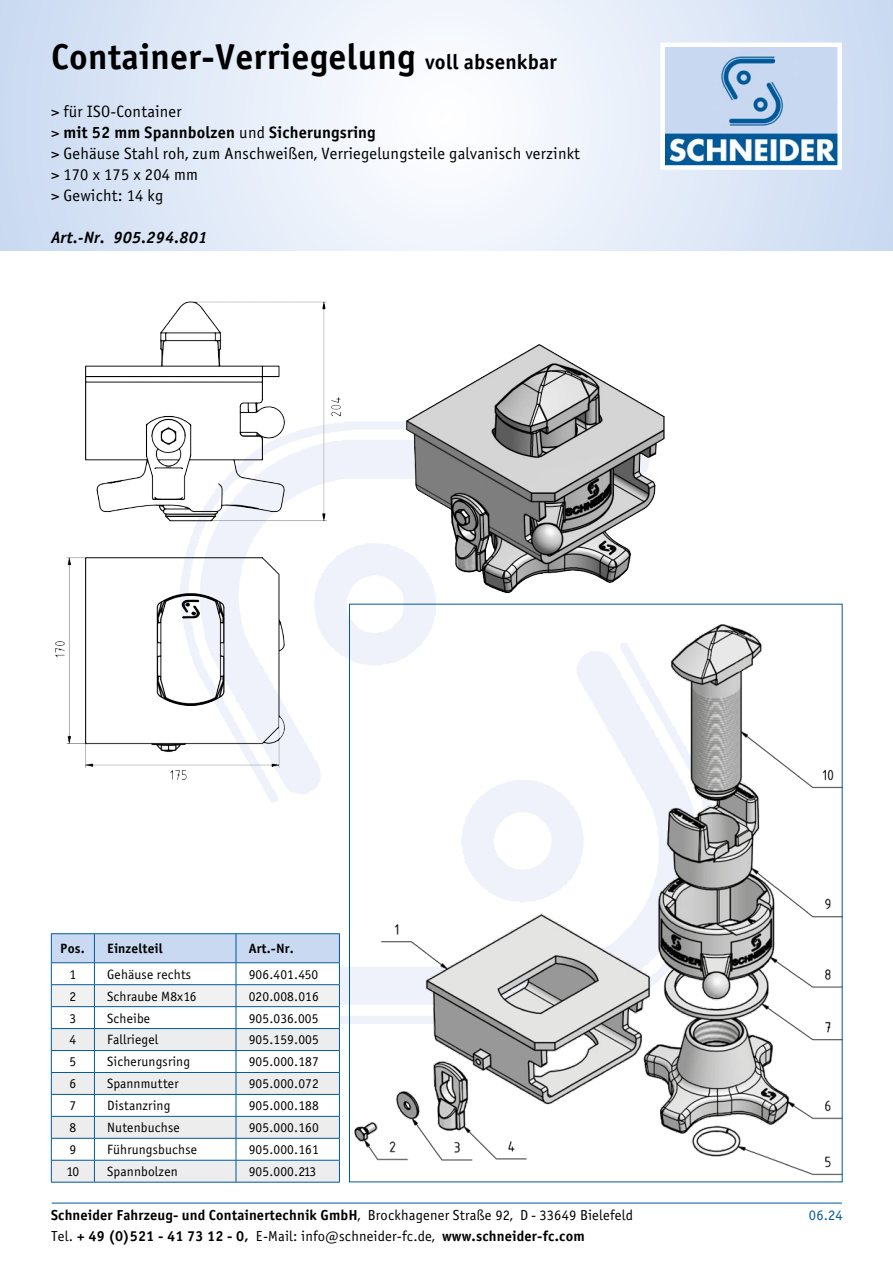
<style>
.page{position:relative;width:893px;height:1263px;background:#fff}
.page>*{position:absolute;margin:0;border:0;box-sizing:border-box;transform-origin:0 0}
.t1{font:36px "Officina Sans Bold ITC";letter-spacing:.01em;color:#000}
.t2{font:16.5px/21px "Officina Sans Book ITC";letter-spacing:.01em;color:#000}
.t3{font:16.5px "Officina Sans Bold ITC";letter-spacing:.01em;color:#000}
.t4{font:italic 16.5px "Officina Sans Bold ITC";letter-spacing:.01em;color:#000}
.t5{font:14.55px "Officina Sans Bold ITC";letter-spacing:.01em;color:#000}
.t6{font:14.55px "Officina Sans Book ITC";color:#005a9a}
.t7{font:13.5px "Officina Sans Book ITC";letter-spacing:.01em;color:#000}
.t8{font:13.5px "Officina Sans Bold ITC";letter-spacing:.01em;color:#000}
.s1{font-size:21px}
.s2{font-family:"Officina Sans Book ITC"}
</style>
<div class="page">
<svg style="left:0;top:0;width:893px;height:251px"></svg>
<img style="left:665px;top:48px;width:172px;height:117px">
<div style="left:660px;top:43px;width:182px;height:127px;border:4px solid #fff"></div>
<hr style="left:52px;top:1203px;width:790px;height:1px;background:#005a9a">
<img style="left:351px;top:624px;width:489px;height:552px">
<hr style="left:51px;top:933px;width:43px;height:1px;background:#005a9a">
<hr style="left:51px;top:1182px;width:43px;height:1px;background:#005a9a">
<hr style="left:94px;top:933px;width:142px;height:1px;background:#005a9a">
<hr style="left:94px;top:1182px;width:142px;height:1px;background:#005a9a">
<hr style="left:236px;top:933px;width:104px;height:1px;background:#005a9a">
<svg style="left:51px;top:934px;width:289px;height:248px"></svg>
<hr style="left:236px;top:1182px;width:104px;height:1px;background:#005a9a">
<img style="left:55px;top:301px;width:641px;height:484px">
<h1 class="t1" style="left:51px;top:34px;width:507px">Container-Verriegelung <span class="s1">voll absenkbar</span></h1>
<p class="t2" style="left:51px;top:101px;width:132px">&gt; für ISO-Container</p>
<p class="t3" style="left:51px;top:122px;width:326px"><span class="s2">&gt;</span> mit 52 mm Spannbolzen <span class="s2">und</span> Sicherungsring</p>
<p class="t2" style="left:51px;top:143px;width:531px">&gt; Gehäuse Stahl roh, zum Anschweißen, Verriegelungsteile galvanisch verzinkt &gt; 170 x 175 x 204 mm<br>&gt; Gewicht: 14 kg</p>
<p class="t4" style="left:51px;top:227px;width:158px">Art.-Nr. 905.294.801</p>
<p class="t8" style="left:60px;top:940px;width:26px">Pos.</p>
<p class="t8" style="left:107px;top:940px;width:57px">Einzelteil</p>
<p class="t8" style="left:249px;top:940px;width:46px">Art.-Nr.</p>
<p class="t7" style="left:69px;top:966px;width:8px">1</p>
<p class="t7" style="left:107px;top:966px;width:86px">Gehäuse rechts</p>
<p class="t7" style="left:249px;top:966px;width:71px">906.401.450</p>
<p class="t7" style="left:69px;top:988px;width:8px">2</p>
<p class="t7" style="left:107px;top:988px;width:91px">Schraube M8x16</p>
<p class="t7" style="left:249px;top:988px;width:72px">020.008.016</p>
<p class="t7" style="left:69px;top:1010px;width:8px">3</p>
<p class="t7" style="left:107px;top:1010px;width:45px">Scheibe</p>
<p class="t7" style="left:249px;top:1010px;width:71px">905.036.005</p>
<p class="t7" style="left:69px;top:1032px;width:8px">4</p>
<p class="t7" style="left:107px;top:1032px;width:53px">Fallriegel</p>
<p class="t7" style="left:249px;top:1032px;width:72px">905.159.005</p>
<p class="t7" style="left:69px;top:1054px;width:8px">5</p>
<p class="t7" style="left:107px;top:1054px;width:85px">Sicherungsring</p>
<p class="t7" style="left:249px;top:1054px;width:72px">905.000.187</p>
<p class="t7" style="left:69px;top:1076px;width:8px">6</p>
<p class="t7" style="left:107px;top:1076px;width:73px">Spannmutter</p>
<p class="t7" style="left:249px;top:1076px;width:72px">905.000.072</p>
<p class="t7" style="left:69px;top:1098px;width:8px">7</p>
<p class="t7" style="left:107px;top:1098px;width:65px">Distanzring</p>
<p class="t7" style="left:249px;top:1098px;width:72px">905.000.188</p>
<p class="t7" style="left:69px;top:1120px;width:8px">8</p>
<p class="t7" style="left:107px;top:1120px;width:74px">Nutenbuchse</p>
<p class="t7" style="left:249px;top:1120px;width:72px">905.000.160</p>
<p class="t7" style="left:69px;top:1142px;width:8px">9</p>
<p class="t7" style="left:107px;top:1142px;width:91px">Führungsbuchse</p>
<p class="t7" style="left:249px;top:1142px;width:72px">905.000.161</p>
<p class="t7" style="left:67px;top:1164px;width:14px">10</p>
<p class="t7" style="left:107px;top:1164px;width:72px">Spannbolzen</p>
<p class="t7" style="left:249px;top:1164px;width:69px">905.000.213</p>
<p class="t5" style="left:51px;top:1206px;width:583px">Schneider Fahrzeug- und Containertechnik GmbH<span class="s2">, Brockhagener Straße 92, D - 33649 Bielefeld</span></p>
<p class="t6" style="left:809px;top:1206px;width:35px">06.24</p>
<p class="t5" style="left:51px;top:1227px;width:535px"><span class="s2">Tel.</span> + 49 (0)521 - 41 73 12 - 0, <span class="s2">E-Mail: info@schneider-fc.de,</span> www.schneider-fc.com</p>
</div>
